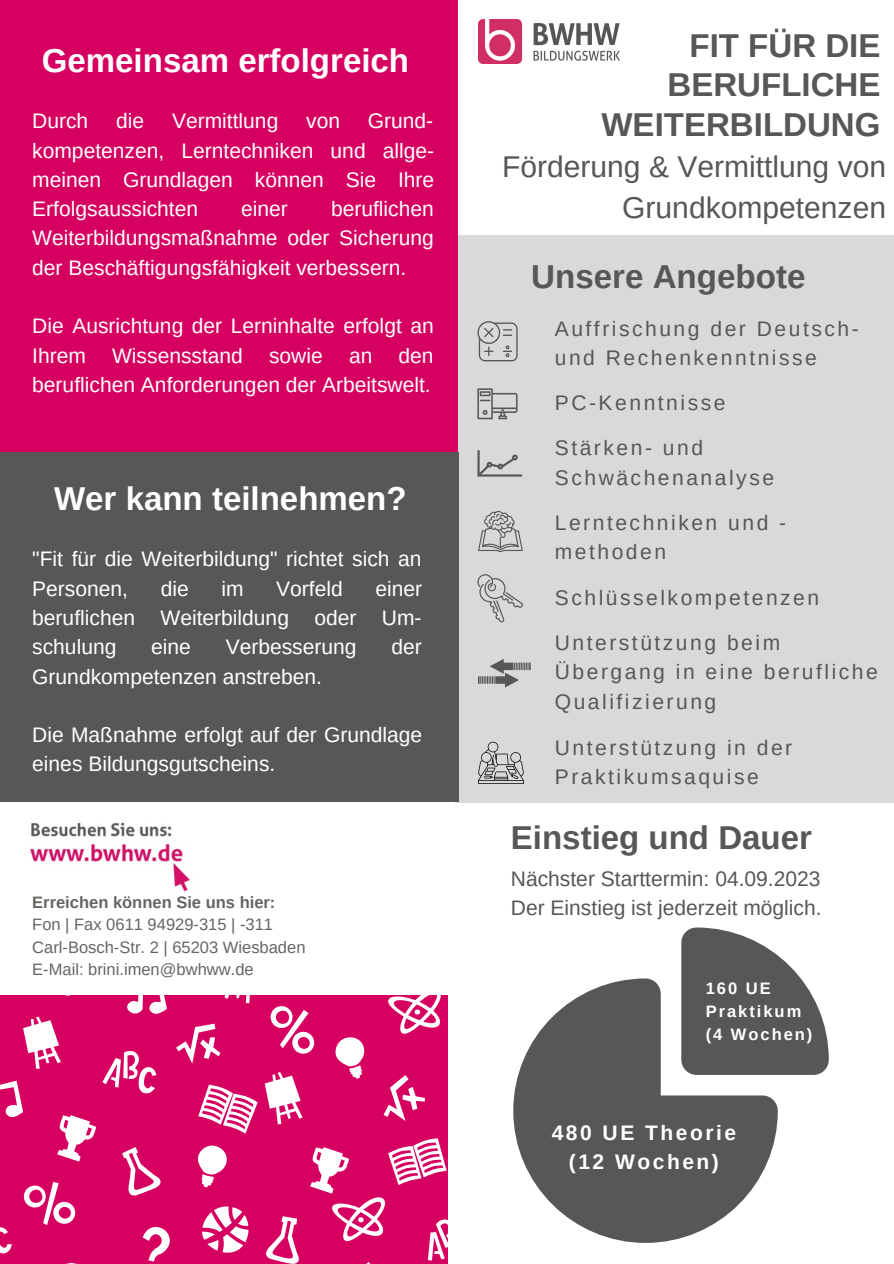
<style>
.page{position:relative;width:894px;height:1264px;background:#fff}
.page>*{position:absolute;margin:0;border:0;box-sizing:border-box;transform-origin:0 0}
.t1{font:700 33.15px "Arimo";color:#575756}
.t2{font:700 33px/39.5px "Arimo";color:#575756;text-align:right}
.t3{font:700 33px "Arimo";color:#fff}
.t4{font:30px/41.7px "Arimo";color:#575756;text-align:right}
.t5{font:21px/29.2px "Arimo";color:#fff;text-align:justify}
.t6{font:21px/29.4px "Arimo";letter-spacing:.12em;color:#575756}
.t7{font:21px "Arimo";color:#575756}
.t8{font:700 21px "Arimo";letter-spacing:.12em;color:#fff}
.t9{font:16.5px "Arimo";color:#656561}
.t10{font:700 16.5px "Arimo";color:#656561}
.t11{font:700 16.5px "Arimo";letter-spacing:.12em;color:#fff}
</style>
<div class="page">
<div style="left:455px;top:235px;width:438px;height:567px;background:#d9d9d9"></div>
<svg style="left:477px;top:450px;width:45px;height:26px"></svg>
<svg style="left:477px;top:388px;width:40px;height:31px"></svg>
<svg style="left:477px;top:321px;width:40px;height:40px"></svg>
<svg style="left:478px;top:510px;width:44px;height:42px"></svg>
<svg style="left:477px;top:574px;width:46px;height:48px"></svg>
<svg style="left:478px;top:741px;width:46px;height:43px"></svg>
<svg style="left:478px;top:659px;width:52px;height:28px"></svg>
<div style="left:0;top:0;width:458px;height:514px;background:#d60061"></div>
<svg style="left:0;top:995px;width:448px;height:269px;background:#db2075"></svg>
<div style="left:0;top:452px;width:458px;height:350px;background:#575756"></div>
<svg style="left:513px;top:978px;width:264px;height:264px;fill:#575756"></svg>
<svg style="left:681px;top:927px;width:147px;height:147px;fill:#575756"></svg>
<img style="left:30px;top:822px;width:160px;height:70px">
<img style="left:478px;top:20px;width:141px;height:44px">
<p class="t3" style="left:42px;top:42px;width:369px">Gemeinsam erfolgreich</p>
<p class="t5" style="left:32px;top:106px;width:403px;text-indent:335px">Grund&shy;kompetenzen, Lerntechniken und allge&shy;meinen Grundlagen können Sie Ihre Erfolgsaussichten</p>
<p class="t5" style="left:32px;top:106px;width:58px">Durch</p>
<p class="t5" style="left:116px;top:106px;width:30px">die</p>
<p class="t5" style="left:172px;top:106px;width:108px">Vermittlung</p>
<p class="t5" style="left:306px;top:106px;width:35px">von</p>
<p class="t5" style="left:32px;top:194px;width:403px;text-indent:298px">beruflichen Weiterbildungsmaßnahme oder Sicherung der Beschäftigungsfähigkeit verbessern.</p>
<p class="t5" style="left:32px;top:311px;width:403px">Die Ausrichtung der Lerninhalte erfolgt an Ihrem Wissensstand sowie an den beruflichen Anforderungen der Arbeitswelt.</p>
<p class="t5" style="left:241px;top:194px;width:48px">einer</p>
<p class="t3" style="left:54px;top:479px;width:354px">Wer kann teilnehmen?</p>
<p class="t5" style="left:32px;top:544px;width:391px">"Fit für die Weiterbildung" richtet sich an<br>Personen,</p>
<p class="t5" style="left:32px;top:573px;width:391px;text-indent:343px">einer beruflichen Weiterbildung oder Um&shy;schulung</p>
<p class="t5" style="left:161px;top:573px;width:30px">die</p>
<p class="t5" style="left:221px;top:573px;width:24px">im</p>
<p class="t5" style="left:276px;top:573px;width:68px">Vorfeld</p>
<p class="t5" style="left:151px;top:632px;width:41px">eine</p>
<p class="t5" style="left:226px;top:632px;width:132px">Verbesserung</p>
<p class="t5" style="left:391px;top:632px;width:32px">der</p>
<p class="t5" style="left:32px;top:661px;width:291px">Grundkompetenzen anstreben.</p>
<p class="t5" style="left:32px;top:720px;width:391px">Die Maßnahme erfolgt auf der Grundlage eines Bildungsgutscheins.</p>
<p class="t10" style="left:32px;top:892px;width:245px">Erreichen können Sie uns hier:</p>
<p class="t9" style="left:32px;top:915px;width:242px">Fon | Fax 0611 94929-315 | -311</p>
<p class="t9" style="left:32px;top:937px;width:275px">Carl-Bosch-Str. 2 | 65203 Wiesbaden</p>
<p class="t9" style="left:32px;top:960px;width:223px">E-Mail: brini.imen@bwhww.de</p>
<p class="t2" style="left:601px;top:25px;width:280px">FIT FÜR DIE<br>BERUFLICHE<br>WEITERBILDUNG</p>
<p class="t4" style="left:502px;top:145px;width:385px">Förderung &amp; Vermittlung von<br>Grundkompetenzen</p>
<p class="t1" style="left:531px;top:258px;width:276px">Unsere Angebote</p>
<p class="t6" style="left:554px;top:314px;width:305px">Auffrischung der Deutsch-</p>
<p class="t6" style="left:554px;top:343px;width:263px">und Rechenkenntnisse</p>
<p class="t6" style="left:554px;top:388px;width:172px">PC-Kenntnisse</p>
<p class="t6" style="left:554px;top:433px;width:221px">Stärken- und<br>Schwächenanalyse</p>
<p class="t6" style="left:554px;top:508px;width:233px">Lerntechniken und - methoden</p>
<p class="t6" style="left:554px;top:583px;width:266px">Schlüsselkompetenzen</p>
<p class="t6" style="left:554px;top:628px;width:324px">Unterstützung beim<br>Übergang in eine berufliche<br>Qualifizierung</p>
<p class="t6" style="left:554px;top:732px;width:239px">Unterstützung in der<br>Praktikumsaquise</p>
<p class="t2" style="left:510px;top:817px;width:302px">Einstieg und Dauer</p>
<p class="t7" style="left:510px;top:866px;width:311px">Nächster Starttermin: 04.09.2023</p>
<p class="t7" style="left:510px;top:896px;width:312px">Der Einstieg ist jederzeit möglich.</p>
<p class="t11" style="left:705px;top:979px;width:66px">160 UE</p>
<p class="t11" style="left:705px;top:1002px;width:97px">Praktikum</p>
<p class="t11" style="left:705px;top:1024px;width:108px">(4 Wochen)</p>
<p class="t8" style="left:551px;top:1121px;width:186px">480 UE Theorie</p>
<p class="t8" style="left:568px;top:1150px;width:151px">(12 Wochen)</p>
</div>
